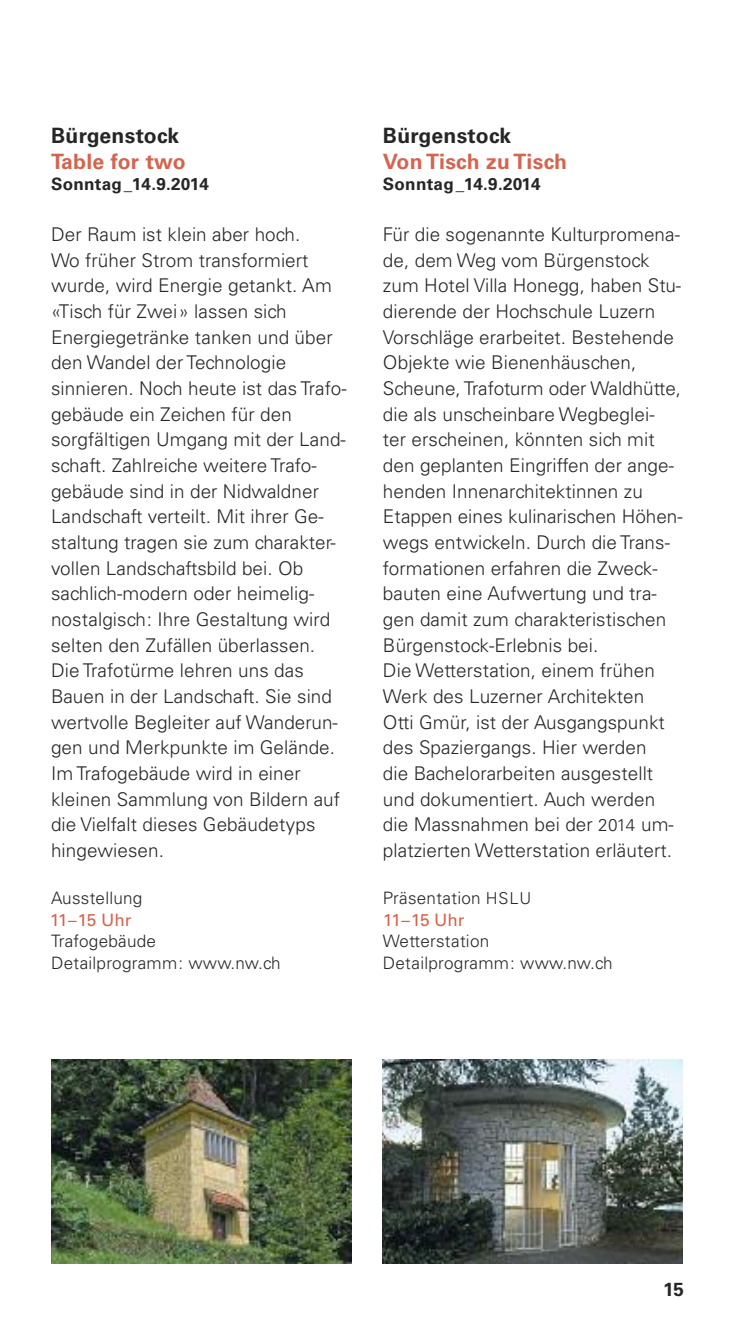
<style>
.page{position:relative;width:734px;height:1340px;background:#fff}
.page>*{position:absolute;margin:0;border:0;box-sizing:border-box;transform-origin:0 0}
.t1{font:700 21.15px "Univers LT";letter-spacing:.015em;color:#d5644f}
.t2{font:700 21.15px "Univers LT";letter-spacing:.015em;color:#272627}
.t3{font:300 18.9px/25.7px "Univers";letter-spacing:.005em;color:#272627}
.t4{font:700 18.9px "Univers LT";color:#272627}
.t5{font:300 17.1px/21.6px "Univers";letter-spacing:.015em;color:#272627}
.t6{font:700 17.1px "Univers LT";letter-spacing:.015em;color:#272627}
.t7{font:17.1px "Univers";letter-spacing:-.01em;color:#d5644f}
.s1{font-size:17.1px}
.s2{font-size:16.43px}
.s3{font-weight:400;color:#d5644f}
</style>
<div class="page">
<img style="left:51px;top:1059px;width:300px;height:204px">
<img style="left:383px;top:1059px;width:299px;height:204px">
<p class="t2" style="left:51px;top:128px;width:130px">Bürgenstock</p>
<p class="t1" style="left:51px;top:153px;width:136px">Table for two</p>
<p class="t6" style="left:51px;top:177px;width:159px">Sonntag_14.9.2014</p>
<p class="t3" style="left:51px;top:223px;width:297px">Der Raum ist klein aber hoch.<br>Wo früher Strom transformiert wurde, wird Energie getankt. Am «Tisch für Zwei» lassen sich<br>Energiegetränke tanken und über den Wandel der Technologie sinnieren. Noch heute ist das Trafo&shy;gebäude ein Zeichen für den sorgfältigen Umgang mit der Land&shy;schaft. Zahlreiche weitere Trafo&shy;gebäude sind in der Nidwaldner<br>Landschaft verteilt. Mit ihrer Ge&shy;staltung tragen sie zum charakter&shy;vollen Landschaftsbild bei. Ob sachlich-modern oder heimelig&shy;nostalgisch: Ihre Gestaltung wird selten den Zufällen überlassen.<br>Die Trafotürme lehren uns das<br>Bauen in der Landschaft. Sie sind wertvolle Begleiter auf Wanderun&shy;gen und Merkpunkte im Gelände.<br>Im Trafogebäude wird in einer kleinen Sammlung von Bildern auf die Vielfalt dieses Gebäudetyps hingewiesen.</p>
<p class="t5" style="left:51px;top:888px;width:93px">Ausstellung</p>
<p class="t7" style="left:50px;top:913px;width:83px">11–15 Uhr</p>
<p class="t5" style="left:51px;top:932px;width:231px">Trafogebäude<br>Detailprogramm: www.nw.ch</p>
<p class="t2" style="left:383px;top:128px;width:130px">Bürgenstock</p>
<p class="t1" style="left:383px;top:153px;width:186px">Von Tisch zu Tisch</p>
<p class="t6" style="left:383px;top:177px;width:159px">Sonntag_14.9.2014</p>
<p class="t3" style="left:383px;top:223px;width:301px">Für die sogenannte Kulturpromena&shy;de, dem Weg vom Bürgenstock zum Hotel Villa Honegg, haben Stu&shy;dierende der Hochschule Luzern Vorschläge erarbeitet. Bestehende Objekte wie Bienenhäuschen, Scheune, Trafoturm oder Waldhütte, die als unscheinbare Wegbeglei-<br>ter erscheinen, könnten sich mit den geplanten Eingriffen der ange&shy;henden Innenarchitektinnen zu Etappen eines kulinarischen Höhen&shy;wegs entwickeln. Durch die Trans&shy;formationen erfahren die Zweck&shy;bauten eine Aufwertung und tra&shy;gen damit zum charakteristischen Bürgenstock-Erlebnis bei.<br>Die Wetterstation, einem frühen Werk des Luzerner Architekten<br>Otti Gmür, ist der Ausgangspunkt des Spaziergangs. Hier werden<br>die Bachelorarbeiten ausgestellt und dokumentiert. Auch werden die Massnahmen bei der <span class="s1">2014</span> um&shy;platzierten Wetterstation erläutert.</p>
<p class="t5" style="left:383px;top:888px;width:150px">Präsentation <span class="s2">HSLU<br></span><span class="s3">11–15 Uhr</span></p>
<p class="t5" style="left:383px;top:932px;width:231px">Wetterstation<br>Detailprogramm: www.nw.ch</p>
<p class="t4" style="left:663px;top:1282px;width:22px">15</p>
</div>
